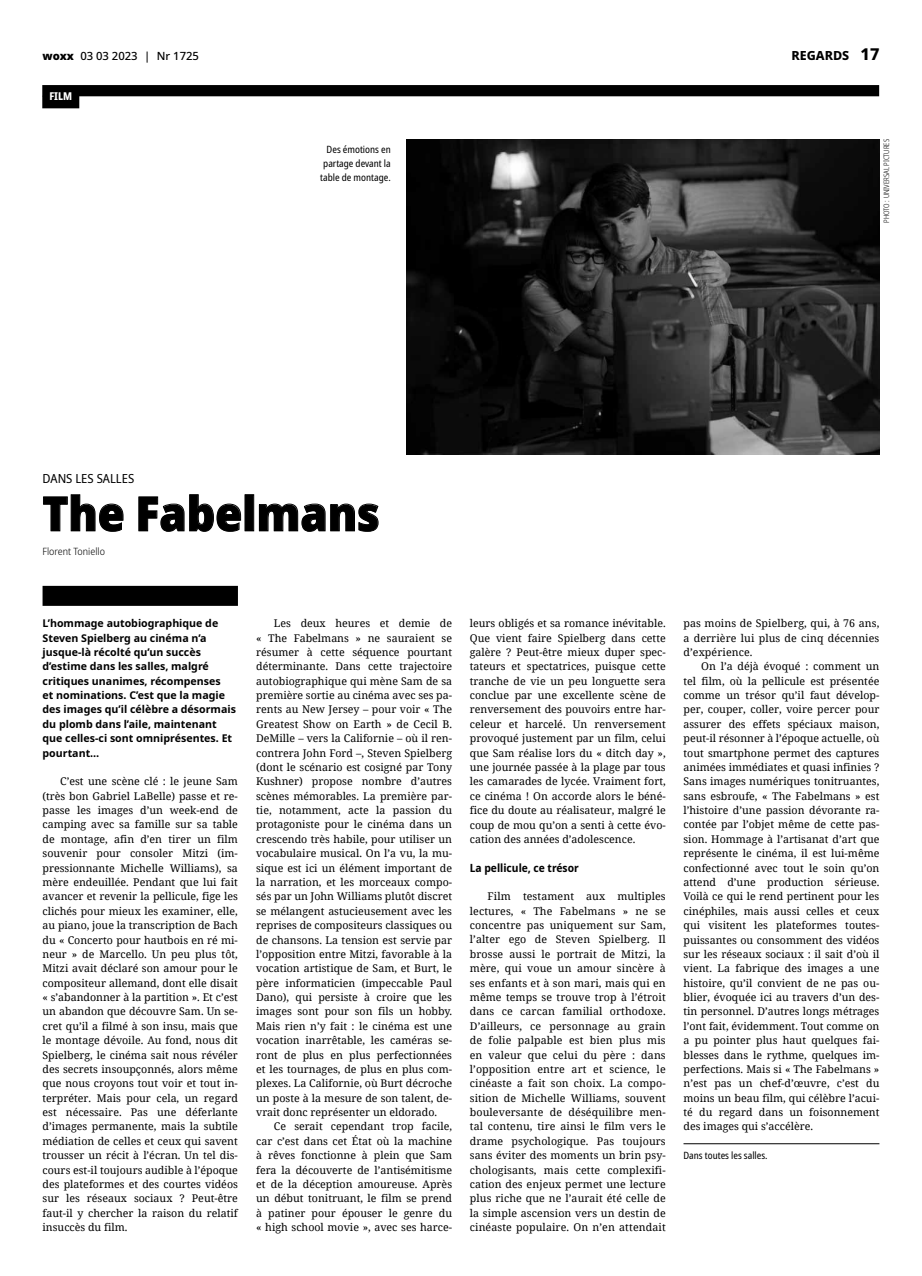
<style>
.page{position:relative;width:922px;height:1276px;background:#fff}
.page>*{position:absolute;margin:0;border:0;box-sizing:border-box;transform-origin:0 0}
.t1{font:900 semi-condensed 47.5px "Noto Sans";color:#000}
.t2{font:semi-condensed 12.5px "Noto Sans";color:#000}
.t3{font:800 12.5px "Noto Sans";color:#000}
.t4{font:700 semi-condensed 11.25px "Noto Sans";color:#000}
.t5{font:500 11.25px "Noto Sans";color:#000}
.t6{font:800 condensed 10.75px "Noto Sans";color:#fff}
.t7{font:10.62px/14.4px "Noto Serif";color:#000;text-align:justify}
.t8{font:700 10.62px/14.4px "Noto Sans";color:#000}
.t9{font:condensed 10px/14.4px "Noto Sans";color:#000;text-align:justify}
.t10{font:300 semi-condensed 10px "Noto Sans";color:#000}
.t11{font:300 condensed 7.5px "Noto Sans";color:#000}
.s1{font-weight:900}
.s2{font-size:16.25px}
</style>
<div class="page">
<div style="left:42px;top:85px;width:836px;height:11px;background:#000"></div>
<svg style="left:43px;top:494px;width:81px;height:38px"></svg>
<svg style="left:138px;top:494px;width:103px;height:38px"></svg>
<div style="left:245px;top:494px;width:9px;height:37px;border:1px solid #000"></div>
<svg style="left:259px;top:503px;width:119px;height:29px"></svg>
<div style="left:43px;top:586px;width:195px;height:20px;background:#000"></div>
<hr style="left:683px;top:1143px;width:196px;height:1px;background:#000">
<img style="left:406px;top:139px;width:472px;height:315px">
<div style="left:42px;top:96px;width:37px;height:12px;background:#000"></div>
<p class="t5" style="left:43px;top:48px;width:158px"><span class="s1">woxx</span> 03 03 2023 | Nr 1725</p>
<p class="t3" style="left:791px;top:47px;width:89px">REGARDS <span class="s2">17</span></p>
<p class="t6" style="left:49px;top:89px;width:24px">FILM</p>
<p class="t9" style="left:320px;top:142px;width:72px;text-indent:6px">Des émotions en partage devant la table de montage.</p>
<p class="t11" style="left:881px;top:223px;width:85px;rotate:-90deg">Photo : Universal Pictures</p>
<p class="t2" style="left:43px;top:470px;width:93px">DANS LES SALLES</p>
<h1 class="t1" style="left:43px;top:477px;width:338px">The Fabelmans</h1>
<p class="t10" style="left:43px;top:544px;width:64px">Florent Toniello</p>
<p class="t8" style="left:43px;top:616px;width:195px">L’hommage autobiographique de<br>Steven Spielberg au cinéma n’a jusque-là récolté qu’un succès d’estime dans les salles, malgré critiques unanimes, récompenses<br>et nominations. C’est que la magie des images qu’il célèbre a désormais du plomb dans l’aile, maintenant que celles-ci sont omniprésentes. Et pourtant…</p>
<p class="t7" style="left:43px;top:774px;width:197px;text-indent:18px">C’est une scène clé : le jeune Sam (très bon Gabriel LaBelle) passe et re&shy;passe les images d’un week-end de camping avec sa famille sur sa table de montage, afin d’en tirer un film souvenir pour consoler Mitzi (im&shy;pressionnante Michelle Williams), sa mère endeuillée. Pendant que lui fait avancer et revenir la pellicule, fige les clichés pour mieux les examiner, elle, au piano, joue la transcription de Bach du « Concerto pour hautbois en ré mi&shy;neur » de Marcello. Un peu plus tôt, Mitzi avait déclaré son amour pour le compositeur allemand, dont elle disait « s’abandonner à la partition ». Et c’est un abandon que découvre Sam. Un se&shy;cret qu’il a filmé à son insu, mais que le montage dévoile. Au fond, nous dit Spielberg, le cinéma sait nous révéler des secrets insoupçonnés, alors même que nous croyons tout voir et tout in&shy;terpréter. Mais pour cela, un regard est nécessaire. Pas une déferlante d’images permanente, mais la subtile médiation de celles et ceux qui savent trousser un récit à l’écran. Un tel dis&shy;cours est-il toujours audible à l’époque des plateformes et des courtes vidéos sur les réseaux sociaux ? Peut-être faut-il y chercher la raison du relatif insuccès du film.</p>
<p class="t7" style="left:256px;top:616px;width:197px;text-indent:18px">Les deux heures et demie de « The Fabelmans » ne sauraient se résumer à cette séquence pourtant déterminante. Dans cette trajectoire autobiographique qui mène Sam de sa première sortie au cinéma avec ses pa&shy;rents au New Jersey – pour voir « The Greatest Show on Earth » de Cecil B.<br>DeMille – vers la Californie – où il ren&shy;contrera John Ford –, Steven Spielberg (dont le scénario est cosigné par Tony Kushner) propose nombre d’autres scènes mémorables. La première par&shy;tie, notamment, acte la passion du protagoniste pour le cinéma dans un crescendo très habile, pour utiliser un vocabulaire musical. On l’a vu, la mu&shy;sique est ici un élément important de la narration, et les morceaux compo&shy;sés par un John Williams plutôt discret se mélangent astucieusement avec les reprises de compositeurs classiques ou de chansons. La tension est servie par l’opposition entre Mitzi, favorable à la vocation artistique de Sam, et Burt, le père informaticien (impeccable Paul Dano), qui persiste à croire que les images sont pour son fils un hobby.<br>Mais rien n’y fait : le cinéma est une vocation inarrêtable, les caméras se&shy;ront de plus en plus perfectionnées et les tournages, de plus en plus com&shy;plexes. La Californie, où Burt décroche un poste à la mesure de son talent, de&shy;vrait donc représenter un eldorado.</p>
<p class="t7" style="left:256px;top:1119px;width:197px;text-indent:18px">Ce serait cependant trop facile, car c’est dans cet État où la machine à rêves fonctionne à plein que Sam fera la découverte de l’antisémitisme et de la déception amoureuse. Après un début tonitruant, le film se prend à patiner pour épouser le genre du « high school movie », avec ses harce-</p>
<p class="t7" style="left:469px;top:616px;width:197px">leurs obligés et sa romance inévitable.<br>Que vient faire Spielberg dans cette galère ? Peut-être mieux duper spec&shy;tateurs et spectatrices, puisque cette tranche de vie un peu longuette sera conclue par une excellente scène de renversement des pouvoirs entre har&shy;celeur et harcelé. Un renversement provoqué justement par un film, celui que Sam réalise lors du « ditch day », une journée passée à la plage par tous les camarades de lycée. Vraiment fort, ce cinéma ! On accorde alors le béné&shy;fice du doute au réalisateur, malgré le coup de mou qu’on a senti à cette évo&shy;cation des années d’adolescence.</p>
<p class="t4" style="left:469px;top:859px;width:110px">La pellicule, ce trésor</p>
<p class="t7" style="left:469px;top:889px;width:197px;text-indent:18px">Film testament aux multiples lectures, « The Fabelmans » ne se concentre pas uniquement sur Sam, l’alter ego de Steven Spielberg. Il brosse aussi le portrait de Mitzi, la mère, qui voue un amour sincère à ses enfants et à son mari, mais qui en même temps se trouve trop à l’étroit dans ce carcan familial orthodoxe.<br>D’ailleurs, ce personnage au grain de folie palpable est bien plus mis en valeur que celui du père : dans l’opposition entre art et science, le cinéaste a fait son choix. La compo&shy;sition de Michelle Williams, souvent bouleversante de déséquilibre men&shy;tal contenu, tire ainsi le film vers le drame psychologique. Pas toujours sans éviter des moments un brin psy&shy;chologisants, mais cette complexifi&shy;cation des enjeux permet une lecture plus riche que ne l’aurait été celle de la simple ascension vers un destin de cinéaste populaire. On n’en attendait</p>
<p class="t7" style="left:683px;top:616px;width:197px">pas moins de Spielberg, qui, à 76 ans, a derrière lui plus de cinq décennies d’expérience.</p>
<p class="t7" style="left:683px;top:659px;width:197px;text-indent:18px">On l’a déjà évoqué : comment un tel film, où la pellicule est présentée comme un trésor qu’il faut dévelop&shy;per, couper, coller, voire percer pour assurer des effets spéciaux maison, peut-il résonner à l’époque actuelle, où tout smartphone permet des captures animées immédiates et quasi infinies ?<br>Sans images numériques tonitruantes, sans esbroufe, « The Fabelmans » est l’histoire d’une passion dévorante ra&shy;contée par l’objet même de cette pas&shy;sion. Hommage à l’artisanat d’art que représente le cinéma, il est lui-même confectionné avec tout le soin qu’on attend d’une production sérieuse.<br>Voilà ce qui le rend pertinent pour les cinéphiles, mais aussi celles et ceux qui visitent les plateformes toutes&shy;puissantes ou consomment des vidéos sur les réseaux sociaux : il sait d’où il vient. La fabrique des images a une histoire, qu’il convient de ne pas ou&shy;blier, évoquée ici au travers d’un des&shy;tin personnel. D’autres longs métrages l’ont fait, évidemment. Tout comme on a pu pointer plus haut quelques fai&shy;blesses dans le rythme, quelques im&shy;perfections. Mais si « The Fabelmans » n’est pas un chef-d’œuvre, c’est du moins un beau film, qui célèbre l’acui&shy;té du regard dans un foisonnement des images qui s’accélère.</p>
<p class="t9" style="left:683px;top:1148px;width:86px">Dans toutes les salles.</p>
</div>
